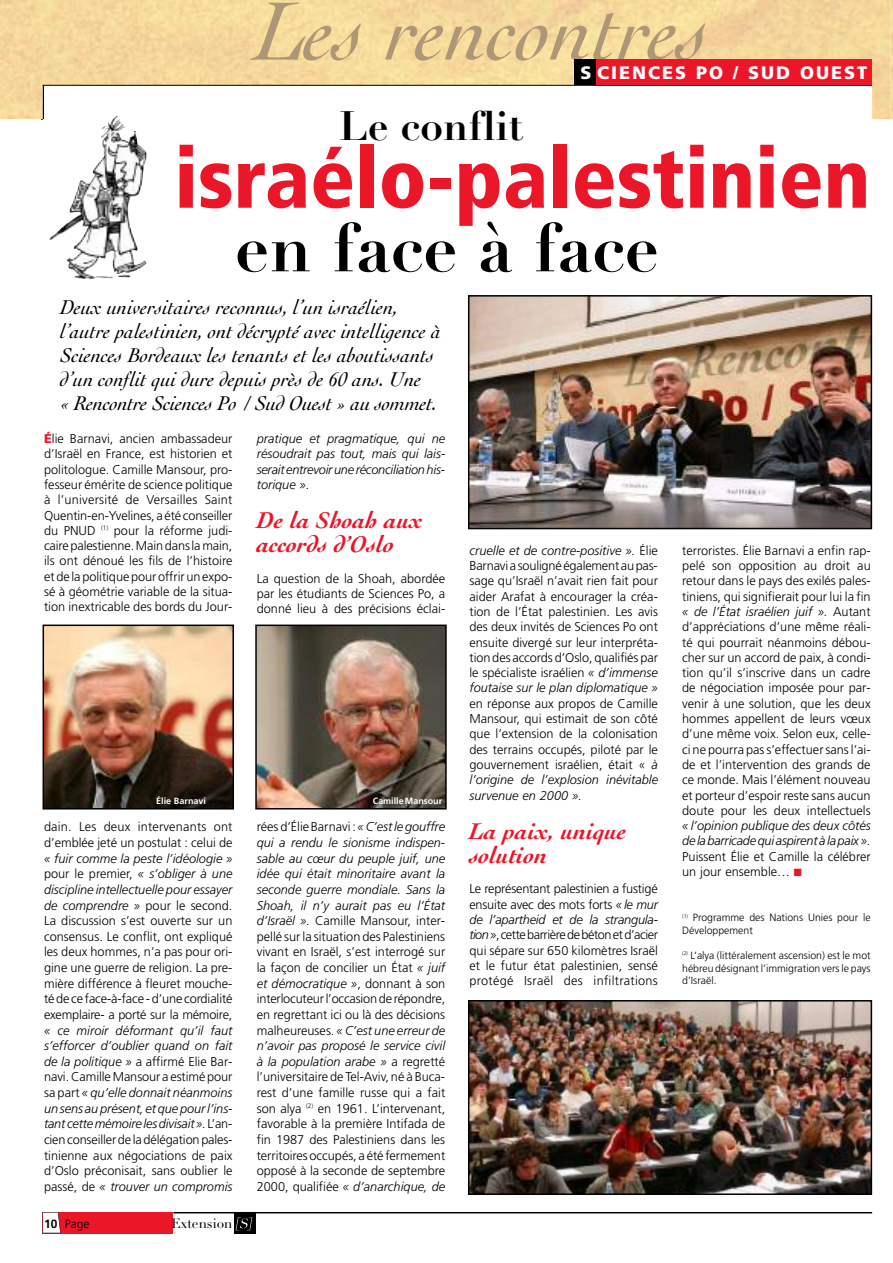
<style>
.page{position:relative;width:893px;height:1263px;background:#fff}
.page>*{position:absolute;margin:0;border:0;box-sizing:border-box;transform-origin:0 0}
.t1{font:italic 87.15px "Cochin";color:#ad9776}
.t2{font:900 condensed 84px "Frutiger";color:#ec1629}
.t3{font:700 67.5px "Didot LH";color:#000}
.t4{font:700 40.5px "Didot LH";color:#000}
.t5{font:italic 700 24px/24px "Cochin";color:#ec1629}
.t6{font:italic 21px/24px "Cochin";color:#000}
.t7{font:900 18px "Frutiger";letter-spacing:.11em;color:#fff}
.t8{font:13.5px "Didot LH";color:#000}
.t9{font:300 12.75px/15.3px "Frutiger";color:#000;text-align:justify}
.t10{font:italic 300 12.75px/15.6px "Frutiger";letter-spacing:-.015em;color:#000;text-align:justify}
.t11{font:300 12px "Frutiger";color:#000}
.t12{font:300 10.5px/12.6px "Frutiger";color:#000}
.t13{font:700 9px "Frutiger";letter-spacing:-.005em;color:#fff}
.s1{font-weight:900;color:#ec1629}
.s2{font-style:italic}
.s3{font-style:normal}
.s4{font-weight:700}
.s5{color:#ec1629}
</style>
<div class="page">
<img style="left:49px;top:119px;width:98px;height:160px">
<img style="left:0;top:0;width:890px;height:119px">
<hr style="left:173px;top:1212px;width:699px;height:1px;background:#000">
<div style="left:234px;top:1212px;width:21px;height:21px;background:#000"></div>
<svg style="left:235px;top:1217px;width:17px;height:13px"></svg>
<div style="left:43px;top:1212px;width:130px;height:21px;background:#ec1629"></div>
<svg style="left:43px;top:1212px;width:18px;height:21px"></svg>
<hr style="left:43px;top:85px;width:829px;height:1px;background:#000">
<div style="left:595px;top:60px;width:277px;height:25px;background:#ec1629"></div>
<div style="left:574px;top:60px;width:21px;height:25px;background:#000"></div>
<img style="left:890px;top:0;width:2px;height:119px">
<img style="left:471px;top:298px;width:398px;height:228px">
<div style="left:468px;top:295px;width:404px;height:234px;border:2px solid #000"></div>
<img style="left:46px;top:628px;width:185px;height:179px">
<div style="left:43px;top:625px;width:191px;height:185px;border:2px solid #000"></div>
<img style="left:258px;top:628px;width:185px;height:179px">
<div style="left:255px;top:625px;width:191px;height:185px;border:2px solid #000"></div>
<img style="left:471px;top:1003px;width:398px;height:189px">
<div style="left:468px;top:1000px;width:404px;height:195px;border:2px solid #000"></div>
<h1 class="t1" style="left:255px;top:-3px;width:455px">Les rencontres</h1>
<h3 class="t7" style="left:580px;top:65px;width:288px">S CIENCES PO / SUD OUEST</h3>
<h3 class="t4" style="left:339px;top:111px;width:186px">Le conflit</h3>
<h2 class="t2" style="left:174px;top:145px;width:697px">israélo-palestinien</h2>
<h3 class="t3" style="left:235px;top:223px;width:425px">en face à face</h3>
<p class="t6" style="left:60px;top:297px;width:382px">Deux universitaires reconnus, l’un israélien, l’autre palestinien, ont décrypté avec intelligence à Sciences Bordeaux les tenants et les aboutissants d’un conflit qui dure depuis près de 60 ans. Une<br>« Rencontre Sciences Po / Sud Ouest » au sommet.</p>
<p class="t9" style="left:44px;top:432px;width:190px"><span class="s1">É</span>lie Barnavi, ancien ambassadeur d’Israël en France, est historien et politologue. Camille Mansour, pro&shy;fesseur émérite de science politique à l’université de Versailles Saint Quentin-en-Yvelines, a été conseiller du PNUD <sup>(1)</sup> pour la réforme judi&shy;caire palestienne. Main dans la main, ils ont dénoué les fils de l’histoire et de la politique pour offrir un expo&shy;sé à géométrie variable de la situa&shy;tion inextricable des bords du Jour-</p>
<p class="t10" style="left:257px;top:432px;width:190px">pratique et pragmatique, qui ne résoudrait pas tout, mais qui lais&shy;serait entrevoir une réconciliation his&shy;torique ».</p>
<h3 class="t5" style="left:257px;top:510px;width:168px">De la Shoah aux accords d’Oslo</h3>
<p class="t9" style="left:257px;top:572px;width:190px">La question de la Shoah, abordée par les étudiants de Sciences Po, a donné lieu à des précisions éclai-</p>
<p class="t13" style="left:156px;top:798px;width:51px">Élie Barnavi</p>
<p class="t13" style="left:373px;top:798px;width:71px">Camille Mansour</p>
<p class="t9" style="left:44px;top:820px;width:190px">dain. Les deux intervenants ont d’emblée jeté un postulat : celui de</p>
<p class="t9" style="left:44px;top:851px;width:190px"><span class="s2">« fuir comme la peste l’idéologie » </span>pour le premier, <span class="s2">« s’obliger à une discipline intellectuelle pour essayer de comprendre »</span> pour le second.<br>La discussion s’est ouverte sur un consensus. Le conflit, ont expliqué les deux hommes, n’a pas pour ori&shy;gine une guerre de religion. La pre&shy;mière différence à fleuret mouche&shy;té de ce face-à-face - d’une cordialité exemplaire- a porté sur la mémoire,</p>
<p class="t10" style="left:44px;top:1023px;width:190px">« ce miroir déformant qu’il faut s’efforcer d’oublier quand on fait de la politique » <span class="s3">a affirmé Elie Bar&shy;navi. Camille Mansour a estimé pour sa part</span> « qu’elle donnait néanmoins un sens au présent, et que pour l’ins&shy;tant cette mémoire les divisait ». <span class="s3">L’an&shy;cien conseiller de la délégation pales&shy;tinienne aux négociations de paix d’Oslo préconisait, sans oublier le passé, de</span> « trouver un compromis</p>
<p class="t11" style="left:44px;top:1219px;width:47px"><span class="s4">10</span> Page</p>
<p class="t8" style="left:171px;top:1218px;width:62px">Extension</p>
<p class="t9" style="left:257px;top:820px;width:190px">rées d’Élie Barnavi : <span class="s2">« C’est le gouffre qui a rendu le sionisme indispen&shy;sable au cœur du peuple juif, une idée qui était minoritaire avant la seconde guerre mondiale. Sans la Shoah, il n’y aurait pas eu l’État d’Israël ».</span> Camille Mansour, inter&shy;pellé sur la situation des Palestiniens vivant en Israël, s’est interrogé sur la façon de concilier un État <span class="s2">« juif et démocratique »</span>, donnant à son interlocuteur l’occasion de répondre, en regrettant ici ou là des décisions malheureuses. <span class="s2">« C’est une erreur de n’avoir pas proposé le service civil à la population arabe »</span> a regretté l’universitaire de Tel-Aviv, né à Buca&shy;rest d’une famille russe qui a fait son alya <sup>(2)</sup> en 1961. L’intervenant, favorable à la première Intifada de fin 1987 des Palestiniens dans les territoires occupés, a été fermement opposé à la seconde de septembre 2000, qualifiée <span class="s2">« d’anarchique, de</span></p>
<p class="t9" style="left:469px;top:544px;width:190px"><span class="s2">cruelle et de contre-positive ».</span> Élie Barnavi a souligné également au pas&shy;sage qu’Israël n’avait rien fait pour aider Arafat à encourager la créa&shy;tion de l’État palestinien. Les avis des deux invités de Sciences Po ont ensuite divergé sur leur interpréta&shy;tion des accords d’Oslo, qualifiés par le spécialiste israélien <span class="s2">« d’immense foutaise sur le plan diplomatique »</span></p>
<p class="t9" style="left:469px;top:697px;width:190px">en réponse aux propos de Camille Mansour, qui estimait de son côté que l’extension de la colonisation des terrains occupés, piloté par le gouvernement israélien, était « <span class="s2">à l’origine de l’explosion inévitable survenue en 2000 ».</span></p>
<h3 class="t5" style="left:469px;top:821px;width:158px">La paix, unique solution</h3>
<p class="t9" style="left:469px;top:882px;width:190px">Le représentant palestinien a fustigé ensuite avec des mots forts <span class="s2">« le mur de l’apartheid et de la strangula&shy;tion»</span>,cette barrière de béton et d’acier qui sépare sur 650 kilomètres Israël et le futur état palestinien, sensé protégé Israël des infiltrations</p>
<p class="t9" style="left:682px;top:544px;width:190px">terroristes. Élie Barnavi a enfin rap&shy;pelé son opposition au droit au retour dans le pays des exilés pales&shy;tiniens, qui signifierait pour lui la fin <span class="s2">« de l’État israélien juif ».</span> Autant d’appréciations d’une même réali&shy;té qui pourrait néanmoins débou&shy;cher sur un accord de paix, à condi&shy;tion qu’il s’inscrive dans un cadre de négociation imposée pour par&shy;venir à une solution, que les deux hommes appellent de leurs vœux d’une même voix. Selon eux, celle&shy;ci ne pourra pas s’effectuer sans l’ai&shy;de et l’intervention des grands de ce monde. Mais l’élément nouveau et porteur d’espoir reste sans aucun doute pour les deux intellectuels</p>
<p class="t10" style="left:682px;top:819px;width:190px">« l’opinion publique des deux côtés de la barricade qui aspirent à la paix ».</p>
<p class="t9" style="left:682px;top:850px;width:190px">Puissent Élie et Camille la célébrer un jour ensemble… <span class="s5">■</span></p>
<p class="t12" style="left:682px;top:912px;width:190px"><sup>(1)</sup> Programme des Nations Unies pour le<br>Développement</p>
<p class="t12" style="left:682px;top:950px;width:190px;text-align:justify"><sup>(2)</sup> L’alya (littéralement ascension) est le mot hébreu désignant l’immigration vers le pays d’Israël.</p>
</div>
